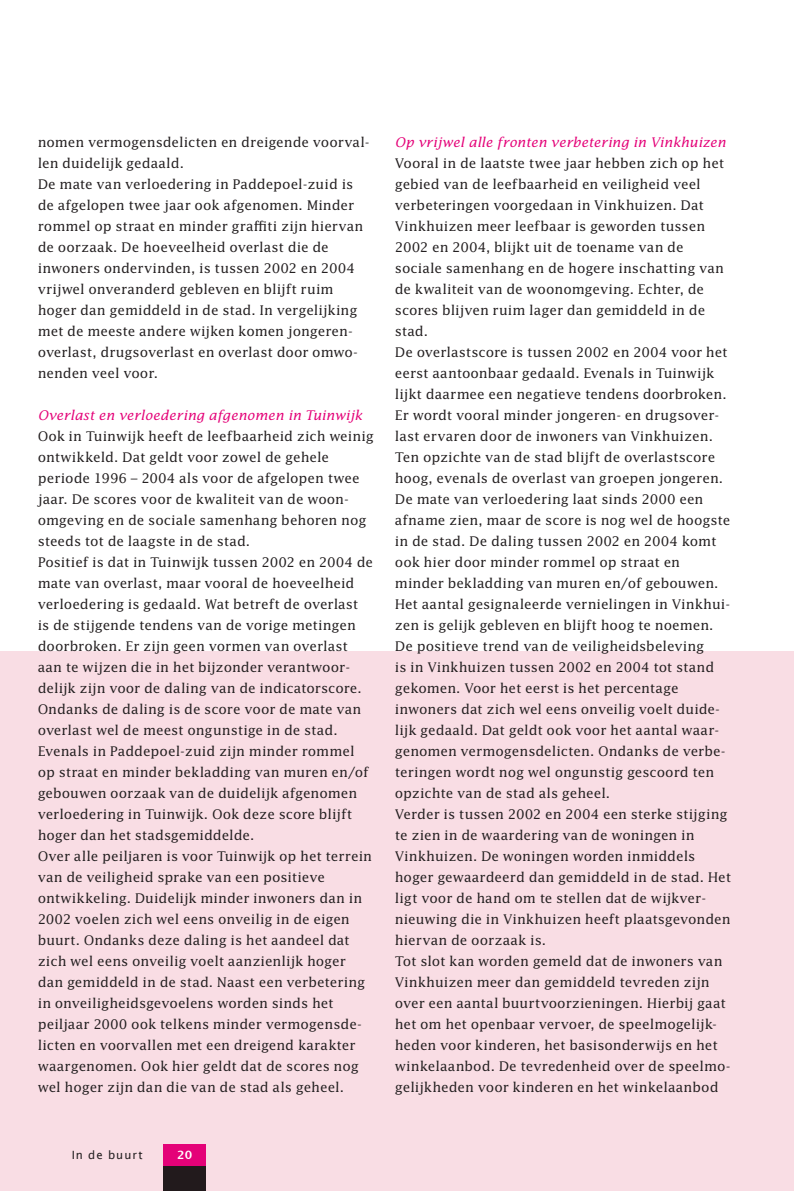
<style>
.page{position:relative;width:794px;height:1191px;background:#fff}
.page>*{position:absolute;margin:0;border:0;box-sizing:border-box;transform-origin:0 0}
.t1{font:13.3px/21px "Lucida";color:#231f20}
.t2{font:italic 13.3px "Lucida";letter-spacing:.01em;color:#e40278}
.t3{font:11.38px "Lucida Grande";letter-spacing:.09em;color:#231f20}
.t4{font:700 11.38px "Lucida Grande";color:#fff}
</style>
<div class="page">
<div style="left:0;top:651px;width:794px;height:540px;background:#f9dde4"></div>
<div style="left:164px;top:1144px;width:42px;height:22px;background:#e40278"></div>
<div style="left:164px;top:1166px;width:42px;height:25px;background:#231f20"></div>
<p class="t1" style="left:38px;top:131px;width:333px">nomen vermogensdelicten en dreigende voorval&shy;len duidelijk gedaald.<br>De mate van verloedering in Paddepoel-zuid is de afgelopen twee jaar ook afgenomen. Minder rommel op straat en minder graffiti zijn hiervan de oorzaak. De hoeveelheid overlast die de inwoners ondervinden, is tussen 2002 en 2004 vrijwel onveranderd gebleven en blijft ruim hoger dan gemiddeld in de stad. In vergelijking met de meeste andere wijken komen jongeren&shy;overlast, drugsoverlast en overlast door omwo&shy;nenden veel voor.</p>
<p class="t2" style="left:38px;top:407px;width:326px">Overlast en verloedering afgenomen in Tuinwijk</p>
<p class="t1" style="left:38px;top:425px;width:338px">Ook in Tuinwijk heeft de leefbaarheid zich weinig ontwikkeld. Dat geldt voor zowel de gehele periode 1996 – 2004 als voor de afgelopen twee jaar. De scores voor de kwaliteit van de woon&shy;omgeving en de sociale samenhang behoren nog steeds tot de laagste in de stad.<br>Positief is dat in Tuinwijk tussen 2002 en 2004 de mate van overlast, maar vooral de hoeveelheid verloedering is gedaald. Wat betreft de overlast<br>is de stijgende tendens van de vorige metingen doorbroken. Er zijn geen vormen van overlast aan te wijzen die in het bijzonder verantwoor&shy;delijk zijn voor de daling van de indicatorscore.<br>Ondanks de daling is de score voor de mate van overlast wel de meest ongunstige in de stad.<br>Evenals in Paddepoel-zuid zijn minder rommel op straat en minder bekladding van muren en/of gebouwen oorzaak van de duidelijk afgenomen verloedering in Tuinwijk. Ook deze score blijft hoger dan het stadsgemiddelde.<br>Over alle peiljaren is voor Tuinwijk op het terrein van de veiligheid sprake van een positieve ontwikkeling. Duidelijk minder inwoners dan in 2002 voelen zich wel eens onveilig in de eigen buurt. Ondanks deze daling is het aandeel dat zich wel eens onveilig voelt aanzienlijk hoger dan gemiddeld in de stad. Naast een verbetering in onveiligheidsgevoelens worden sinds het peiljaar 2000 ook telkens minder vermogensde&shy;licten en voorvallen met een dreigend karakter waargenomen. Ook hier geldt dat de scores nog wel hoger zijn dan die van de stad als geheel.</p>
<p class="t2" style="left:395px;top:134px;width:332px">Op vrijwel alle fronten verbetering in Vinkhuizen</p>
<p class="t1" style="left:395px;top:152px;width:338px">Vooral in de laatste twee jaar hebben zich op het gebied van de leefbaarheid en veiligheid veel verbeteringen voorgedaan in Vinkhuizen. Dat Vinkhuizen meer leefbaar is geworden tussen 2002 en 2004, blijkt uit de toename van de sociale samenhang en de hogere inschatting van de kwaliteit van de woonomgeving. Echter, de scores blijven ruim lager dan gemiddeld in de stad.<br>De overlastscore is tussen 2002 en 2004 voor het eerst aantoonbaar gedaald. Evenals in Tuinwijk lijkt daarmee een negatieve tendens doorbroken.<br>Er wordt vooral minder jongeren- en drugsover&shy;last ervaren door de inwoners van Vinkhuizen.<br>Ten opzichte van de stad blijft de overlastscore hoog, evenals de overlast van groepen jongeren.<br>De mate van verloedering laat sinds 2000 een afname zien, maar de score is nog wel de hoogste in de stad. De daling tussen 2002 en 2004 komt ook hier door minder rommel op straat en minder bekladding van muren en/of gebouwen.<br>Het aantal gesignaleerde vernielingen in Vinkhui&shy;zen is gelijk gebleven en blijft hoog te noemen.<br>De positieve trend van de veiligheidsbeleving<br>is in Vinkhuizen tussen 2002 en 2004 tot stand gekomen. Voor het eerst is het percentage inwoners dat zich wel eens onveilig voelt duide&shy;lijk gedaald. Dat geldt ook voor het aantal waar&shy;genomen vermogensdelicten. Ondanks de verbe&shy;teringen wordt nog wel ongunstig gescoord ten opzichte van de stad als geheel.<br>Verder is tussen 2002 en 2004 een sterke stijging te zien in de waardering van de woningen in Vinkhuizen. De woningen worden inmiddels hoger gewaardeerd dan gemiddeld in de stad. Het ligt voor de hand om te stellen dat de wijkver&shy;nieuwing die in Vinkhuizen heeft plaatsgevonden hiervan de oorzaak is.<br>Tot slot kan worden gemeld dat de inwoners van Vinkhuizen meer dan gemiddeld tevreden zijn over een aantal buurtvoorzieningen. Hierbij gaat het om het openbaar vervoer, de speelmogelijk&shy;heden voor kinderen, het basisonderwijs en het winkelaanbod. De tevredenheid over de speelmo&shy;gelijkheden voor kinderen en het winkelaanbod</p>
<p class="t3" style="left:72px;top:1148px;width:73px">In de buurt</p>
<p class="t4" style="left:177px;top:1148px;width:16px">20</p>
</div>
